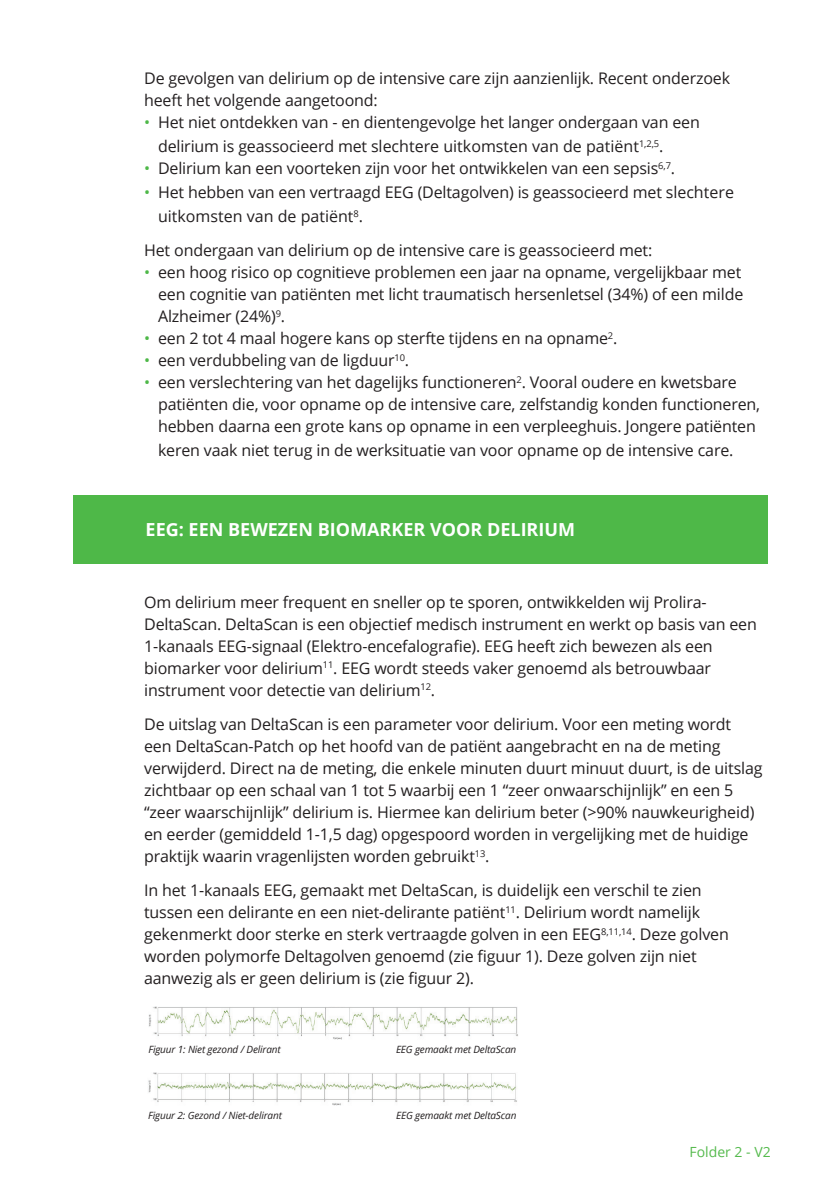
<style>
.page{position:relative;width:840px;height:1191px;background:#fff}
.page>*{position:absolute;margin:0;border:0;box-sizing:border-box;transform-origin:0 0}
.t1{font:700 18px "Open Sans";color:#fff}
.t2{font:16px/22px "Open Sans";letter-spacing:-.01em;color:#231f20}
.t3{font:14px "Open Sans";color:#55ba4d}
.t4{font:italic 10px "Open Sans";letter-spacing:-.015em;color:#231f20}
.s1{color:#4eb848}
</style>
<div class="page">
<img style="left:149px;top:1007px;width:369px;height:33px">
<img style="left:148px;top:1072px;width:369px;height:34px">
<div style="left:73px;top:495px;width:694px;height:68px;background:#4eb848"></div>
<p class="t2" style="left:144px;top:67px;width:587px">De gevolgen van delirium op de intensive care zijn aanzienlijk. Recent onderzoek heeft het volgende aangetoond:</p>
<p class="t2" style="left:158px;top:110px;width:543px;line-height:24px;text-indent:-14px"><span class="s1">•</span> Het niet ontdekken van - en dientengevolge het langer ondergaan van een delirium is geassocieerd met slechtere uitkomsten van de patiënt<sup>1,2,5</sup>.</p>
<p class="t2" style="left:144px;top:157px;width:532px"><span class="s1">•</span> Delirium kan een voorteken zijn voor het ontwikkelen van een sepsis<sup>6,7</sup>.</p>
<p class="t2" style="left:158px;top:180px;width:577px;line-height:24px;text-indent:-14px"><span class="s1">•</span> Het hebben van een vertraagd EEG (Deltagolven) is geassocieerd met slechtere uitkomsten van de patiënt<sup>8</sup>.</p>
<p class="t2" style="left:144px;top:239px;width:509px">Het ondergaan van delirium op de intensive care is geassocieerd met:</p>
<p class="t2" style="left:158px;top:261px;width:586px;text-indent:-14px"><span class="s1">•</span> een hoog risico op cognitieve problemen een jaar na opname, vergelijkbaar met een cognitie van patiënten met licht traumatisch hersenletsel (34%) of een milde<br>Alzheimer (24%)<sup>9</sup>.</p>
<p class="t2" style="left:144px;top:327px;width:474px"><span class="s1">•</span> een 2 tot 4 maal hogere kans op sterfte tijdens en na opname<sup>2</sup>.</p>
<p class="t2" style="left:144px;top:349px;width:266px"><span class="s1">•</span> een verdubbeling van de ligduur<sup>10</sup>.</p>
<p class="t2" style="left:158px;top:371px;width:603px;text-indent:-14px"><span class="s1">•</span> een verslechtering van het dagelijks functioneren<sup>2</sup>. Vooral oudere en kwetsbare patiënten die, voor opname op de intensive care, zelfstandig konden functioneren, hebben daarna een grote kans op opname in een verpleeghuis. Jongere patiënten</p>
<p class="t2" style="left:158px;top:439px;width:576px">keren vaak niet terug in de werksituatie van voor opname op de intensive care.</p>
<p class="t1" style="left:145px;top:517px;width:431px">EEG: EEN BEWEZEN BIOMARKER VOOR DELIRIUM</p>
<p class="t2" style="left:144px;top:590px;width:614px">Om delirium meer frequent en sneller op te sporen, ontwikkelden wij Prolira-DeltaScan. DeltaScan is een objectief medisch instrument en werkt op basis van een 1-kanaals EEG-signaal (Elektro-encefalografie). EEG heeft zich bewezen als een biomarker voor delirium<sup>11</sup>. EEG wordt steeds vaker genoemd als betrouwbaar instrument voor detectie van delirium<sup>12</sup>.</p>
<p class="t2" style="left:144px;top:712px;width:619px">De uitslag van DeltaScan is een parameter voor delirium. Voor een meting wordt een DeltaScan-Patch op het hoofd van de patiënt aangebracht en na de meting verwijderd. Direct na de meting, die enkele minuten duurt minuut duurt, is de uitslag zichtbaar op een schaal van 1 tot 5 waarbij een 1 “zeer onwaarschijnlijk” en een 5 “zeer waarschijnlijk” delirium is. Hiermee kan delirium beter (&gt;90% nauwkeurigheid) en eerder (gemiddeld 1-1,5 dag) opgespoord worden in vergelijking met de huidige praktijk waarin vragenlijsten worden gebruikt<sup>13</sup>.</p>
<p class="t2" style="left:144px;top:878px;width:586px">In het 1-kanaals EEG, gemaakt met DeltaScan, is duidelijk een verschil te zien tussen een delirante en een niet-delirante patiënt<sup>11</sup>. Delirium wordt namelijk gekenmerkt door sterke en sterk vertraagde golven in een EEG<sup>8,11,14</sup>. Deze golven worden polymorfe Deltagolven genoemd (zie figuur 1). Deze golven zijn niet aanwezig als er geen delirium is (zie figuur 2).</p>
<p class="t4" style="left:148px;top:1042px;width:134px">Figuur 1: Niet gezond / Delirant</p>
<p class="t4" style="left:148px;top:1108px;width:135px">Figuur 2: Gezond / Niet-delirant</p>
<p class="t4" style="left:396px;top:1042px;width:122px">EEG gemaakt met DeltaScan</p>
<p class="t4" style="left:396px;top:1108px;width:122px">EEG gemaakt met DeltaScan</p>
<p class="t3" style="left:689px;top:1142px;width:83px">Folder 2 - V2</p>
</div>
